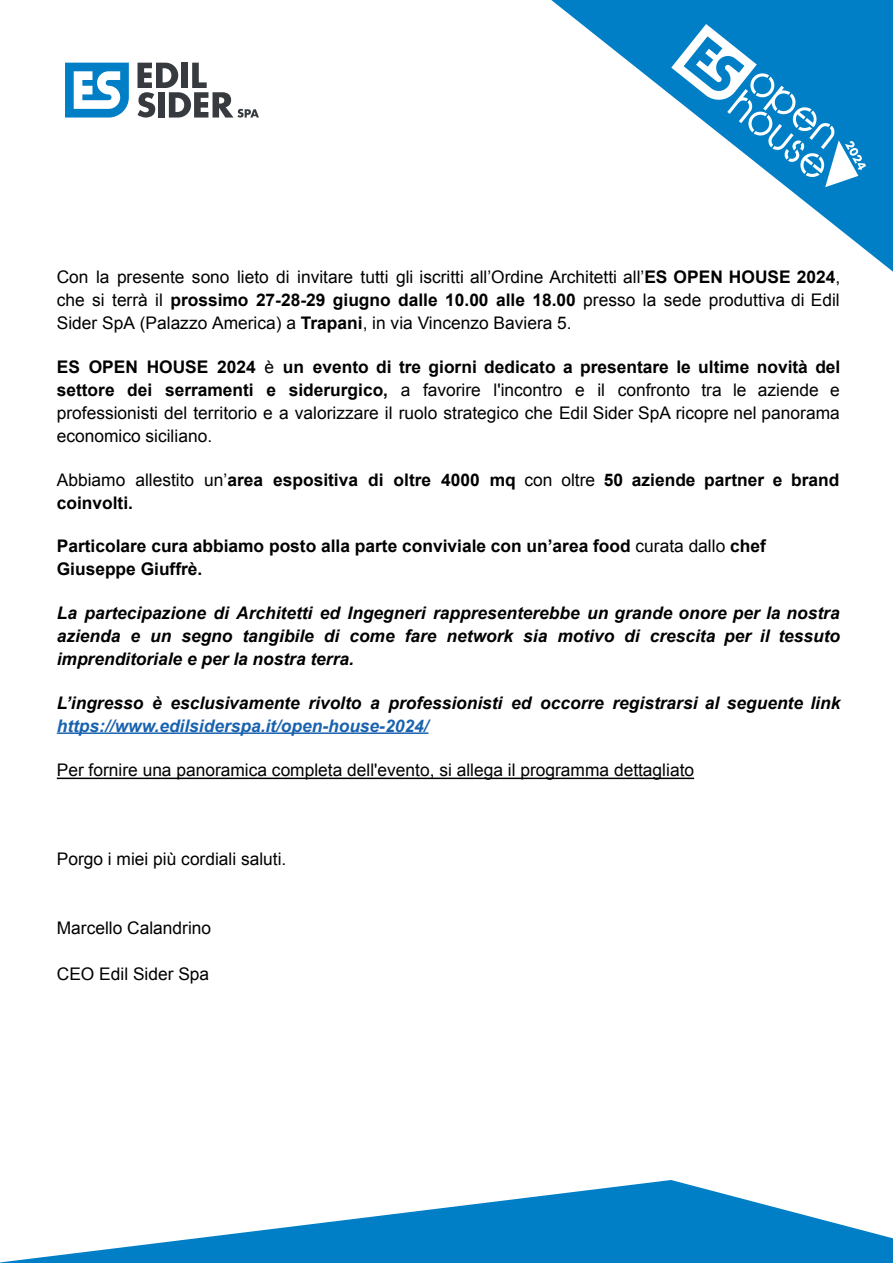
<style>
.page{position:relative;width:893px;height:1263px;background:#fff}
.page>*{position:absolute;margin:0;border:0;box-sizing:border-box;transform-origin:0 0}
.t1{font:17.4px/23px "Arial";color:#000001;text-align:justify}
.t2{font:italic 700 17.4px/23px "Arial";color:#000001;text-align:justify}
.t3{font:700 17.4px/23px "Arial";color:#000001}
.t4{font:italic 700 17.4px "Arial";color:#1962af}
.s1{font-weight:700}
.s2{font-weight:400}
</style>
<div class="page">
<svg style="left:551px;top:0;width:342px;height:272px"></svg>
<svg style="left:65px;top:63px;width:64px;height:55px"></svg>
<svg style="left:138px;top:63px;width:121px;height:55px"></svg>
<svg style="left:0;top:1180px;width:893px;height:83px;fill:#007fc6"></svg>
<svg style="left:671px;top:24px;width:195px;height:163px"></svg>
<hr style="left:57px;top:732px;width:371px;height:2px;background:#1962af">
<hr style="left:57px;top:778px;width:637px;height:1px;background:#000001">
<p class="t1" style="left:57px;top:266px;width:785px">Con la presente sono lieto di invitare tutti gli iscritti all’Ordine Architetti all’<span class="s1">ES OPEN HOUSE 2024</span>, che si terrà il <span class="s1">prossimo 27-28-29 giugno dalle 10.00 alle 18.00</span> presso la sede produttiva di Edil Sider SpA (Palazzo America) a <span class="s1">Trapani</span>, in via Vincenzo Baviera 5.</p>
<p class="t1" style="left:57px;top:355px;width:785px"><span class="s1">ES OPEN HOUSE 2024</span> è <span class="s1">un evento di tre giorni dedicato a presentare le ultime novità del settore dei serramenti e siderurgico,</span> a favorire l'incontro e il confronto tra le aziende e professionisti del territorio e a valorizzare il ruolo strategico che Edil Sider SpA ricopre nel panorama economico siciliano.</p>
<p class="t3" style="left:57px;top:469px;width:784px"><span class="s2">Abbiamo allestito un’</span>area espositiva di oltre 4000 mq <span class="s2">con oltre</span> 50 aziende partner e brand coinvolti.</p>
<p class="t3" style="left:57px;top:535px;width:711px">Particolare cura abbiamo posto alla parte conviviale con un’area food <span class="s2">curata dallo</span> chef<br>Giuseppe Giuffrè.</p>
<p class="t2" style="left:57px;top:602px;width:785px">La partecipazione di Architetti ed Ingegneri rappresenterebbe un grande onore per la nostra azienda e un segno tangibile di come fare network sia motivo di crescita per il tessuto imprenditoriale e per la nostra terra.</p>
<p class="t2" style="left:57px;top:692px;width:785px">L’ingresso è esclusivamente rivolto a professionisti ed occorre registrarsi al seguente link</p>
<p class="t4" style="left:57px;top:714px;width:373px">https://www.edilsiderspa.it/open-house-2024/</p>
<p class="t1" style="left:57px;top:758px;width:639px">Per fornire una panoramica completa dell'evento, si allega il programma dettagliato</p>
<p class="t1" style="left:57px;top:848px;width:231px">Porgo i miei più cordiali saluti.</p>
<p class="t1" style="left:57px;top:917px;width:156px">Marcello Calandrino</p>
<p class="t1" style="left:57px;top:963px;width:154px">CEO Edil Sider Spa</p>
</div>
